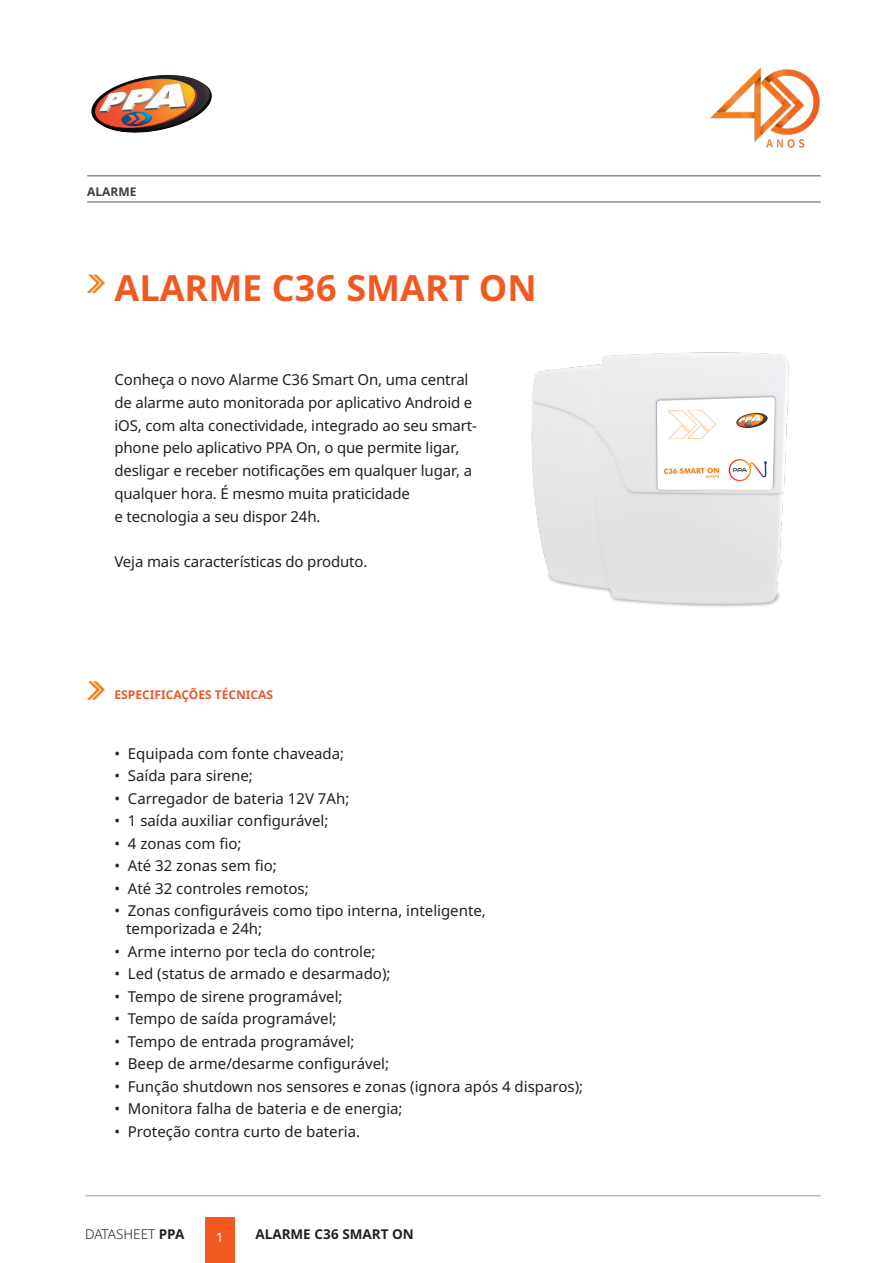
<style>
.page{position:relative;width:893px;height:1263px;background:#fff}
.page>*{position:absolute;margin:0;border:0;box-sizing:border-box;transform-origin:0 0}
.t1{font:700 36px "Noto Sans";color:#f15921}
.t2{font:15px/22.8px "Noto Sans";color:#231f20}
.t3{font:700 13.5px "Noto Sans";color:#231f20}
.t4{font:300 13.5px "Noto Sans";color:#231f20}
.t5{font:12.9px "Noto Sans";color:#fff}
.t6{font:700 12px "Noto Sans";color:#ef5824}
.t7{font:700 12px "Noto Sans";color:#3e3e3f}
.s1{font-weight:700}
</style>
<div class="page">
<img style="left:91px;top:75px;width:121px;height:58px">
<hr style="left:85px;top:1195px;width:736px;height:1px;background:#bcbdc0">
<div style="left:205px;top:1217px;width:30px;height:46px;background:#f15921"></div>
<img style="left:531px;top:352px;width:258px;height:255px">
<img style="left:710px;top:67px;width:110px;height:81px">
<svg style="left:87px;top:274px;width:18px;height:19px"></svg>
<svg style="left:87px;top:681px;width:18px;height:19px"></svg>
<hr style="left:87px;top:202px;width:734px;height:1px;background:#57585a">
<hr style="left:87px;top:175px;width:734px;height:1px;background:#57585a">
<p class="t7" style="left:87px;top:183px;width:51px">ALARME</p>
<p class="t1" style="left:115px;top:262px;width:424px">ALARME C36 SMART ON</p>
<p class="t2" style="left:114px;top:368px;width:364px">Conheça o novo Alarme C36 Smart On, uma central de alarme auto monitorada por aplicativo Android e iOS, com alta conectividade, integrado ao seu smart&shy;phone pelo aplicativo PPA On, o que permite ligar, desligar e receber notificações em qualquer lugar, a qualquer hora. É mesmo muita praticidade</p>
<p class="t2" style="left:114px;top:505px;width:208px">e tecnologia a seu dispor 24h.</p>
<p class="t2" style="left:114px;top:551px;width:254px">Veja mais características do produto.</p>
<p class="t6" style="left:115px;top:686px;width:160px">ESPECIFICAÇÕES TÉCNICAS</p>
<p class="t2" style="left:114px;top:742px;width:231px">• Equipada com fonte chaveada;</p>
<p class="t2" style="left:114px;top:765px;width:140px">• Saída para sirene;</p>
<p class="t2" style="left:114px;top:787px;width:236px">• Carregador de bateria 12V 7Ah;</p>
<p class="t2" style="left:114px;top:810px;width:216px">• 1 saída auxiliar configurável;</p>
<p class="t2" style="left:114px;top:832px;width:129px">• 4 zonas com fio;</p>
<p class="t2" style="left:114px;top:855px;width:164px">• Até 32 zonas sem fio;</p>
<p class="t2" style="left:114px;top:877px;width:196px">• Até 32 controles remotos;</p>
<p class="t2" style="left:114px;top:900px;width:373px">• Zonas configuráveis como tipo interna, inteligente,</p>
<p class="t2" style="left:126px;top:918px;width:138px">temporizada e 24h;</p>
<p class="t2" style="left:114px;top:940px;width:263px">• Arme interno por tecla do controle;</p>
<p class="t2" style="left:114px;top:963px;width:278px">• Led (status de armado e desarmado);</p>
<p class="t2" style="left:114px;top:985px;width:230px">• Tempo de sirene programável;</p>
<p class="t2" style="left:114px;top:1008px;width:224px">• Tempo de saída programável;</p>
<p class="t2" style="left:114px;top:1030px;width:242px">• Tempo de entrada programável;</p>
<p class="t2" style="left:114px;top:1053px;width:276px">• Beep de arme/desarme configurável;</p>
<p class="t2" style="left:114px;top:1075px;width:470px">• Função shutdown nos sensores e zonas (ignora após 4 disparos);</p>
<p class="t2" style="left:114px;top:1098px;width:290px">• Monitora falha de bateria e de energia;</p>
<p class="t2" style="left:114px;top:1120px;width:247px">• Proteção contra curto de bateria.</p>
<p class="t4" style="left:85px;top:1224px;width:101px">DATASHEET <span class="s1">PPA</span></p>
<p class="t3" style="left:255px;top:1224px;width:160px">ALARME C36 SMART ON</p>
<p class="t5" style="left:216px;top:1228px;width:9px">1</p>
</div>
